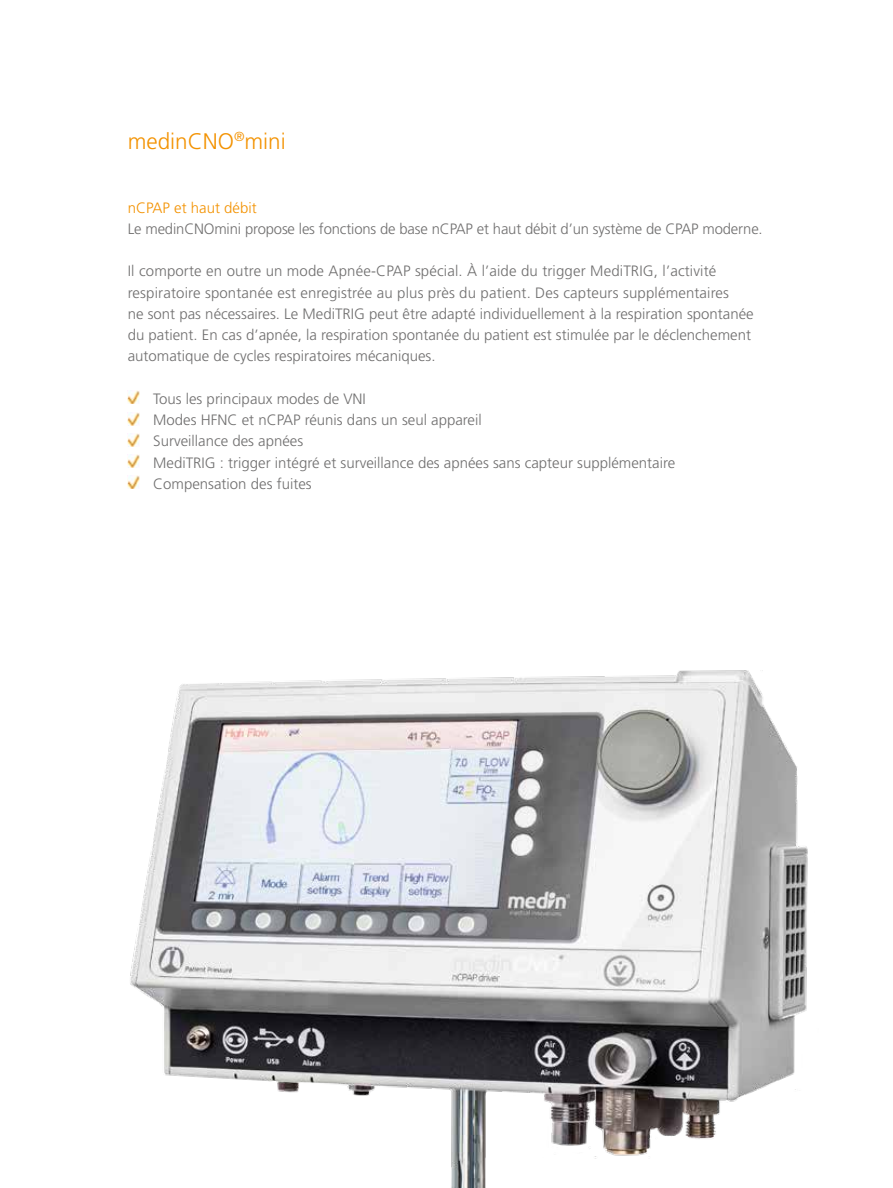
<style>
.page{position:relative;width:893px;height:1188px;background:#fff}
.page>*{position:absolute;margin:0;border:0;box-sizing:border-box;transform-origin:0 0}
.t1{font:300 22.5px "Frutiger LT Std";color:#f39200}
.t2{font:300 15px/21.3px "Frutiger LT Std";color:#706f6f}
.t3{font:300 15px "Frutiger LT Std";color:#f39200}
</style>
<div class="page">
<svg style="left:128px;top:391px;width:11px;height:13px"></svg>
<svg style="left:128px;top:412px;width:11px;height:13px"></svg>
<svg style="left:128px;top:433px;width:11px;height:13px"></svg>
<svg style="left:128px;top:455px;width:11px;height:13px"></svg>
<svg style="left:128px;top:476px;width:11px;height:13px"></svg>
<img style="left:130px;top:670px;width:678px;height:518px">
<h1 class="t1" style="left:128px;top:128px;width:160px">medinCNO<sup>®</sup>mini</h1>
<p class="t3" style="left:128px;top:199px;width:130px">nCPAP et haut débit</p>
<p class="t2" style="left:128px;top:218px;width:636px">Le medinCNOmini propose les fonctions de base nCPAP et haut débit d’un système de CPAP moderne.</p>
<p class="t2" style="left:128px;top:261px;width:627px">Il comporte en outre un mode Apnée-CPAP spécial. À l’aide du trigger MediTRIG, l’activité respiratoire spontanée est enregistrée au plus près du patient. Des capteurs supplémentaires<br>ne sont pas nécessaires. Le MediTRIG peut être adapté individuellement à la respiration spontanée du patient. En cas d’apnée, la respiration spontanée du patient est stimulée par le déclenchement automatique de cycles respiratoires mécaniques.</p>
<p class="t2" style="left:153px;top:388px;width:524px">Tous les principaux modes de VNI<br>Modes HFNC et nCPAP réunis dans un seul appareil<br>Surveillance des apnées<br>MediTRIG : trigger intégré et surveillance des apnées sans capteur supplémentaire Compensation des fuites</p>
</div>
